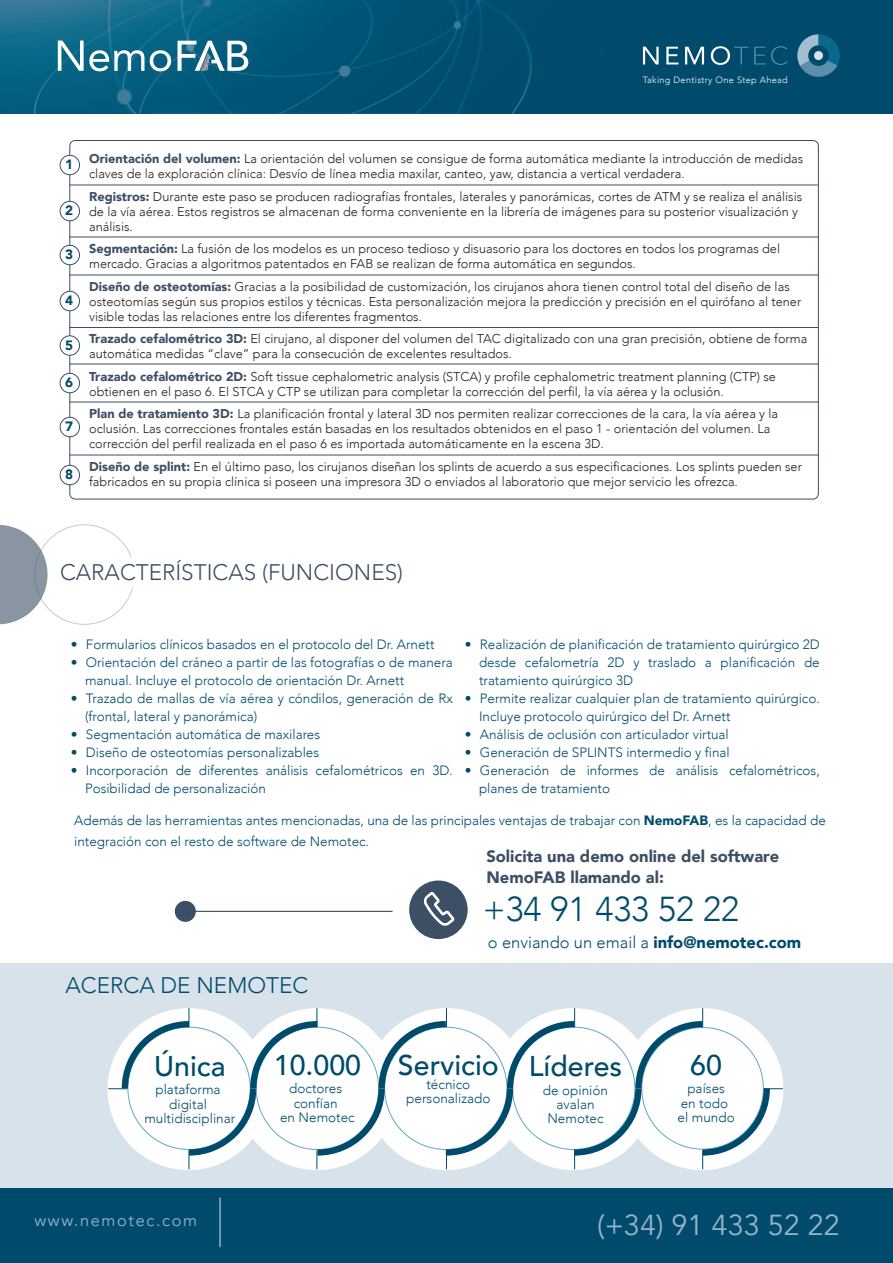
<style>
.page{position:relative;width:893px;height:1263px;background:#fff}
.page>*{position:absolute;margin:0;border:0;box-sizing:border-box;transform-origin:0 0}
.t1{font:300 34.5px "Avenir";color:#004b6c}
.t2{font:28.8px "Avenir";color:#94b3c8}
.t3{font:500 28.5px "Avenir";color:#004b6c}
.t4{font:300 22.5px "Avenir";color:#3c4f65}
.t5{font:300 22.5px "Avenir";color:#004b6c}
.t6{font:900 16.5px/21px "Avenir";color:#3c4f65}
.t7{font:300 16.5px "Avenir";color:#004b6c}
.t8{font:16.35px "Avenir";letter-spacing:.1em;color:#94b3c8}
.t9{font:300 13.5px/14.1px "Avenir";letter-spacing:-.005em;color:#004b6c}
.t10{font:900 13.5px "Avenir";color:#004b6c}
.t11{font:300 12.75px/15px "Avenir";color:#231f20}
.t12{font:300 9.15px "Avenir";letter-spacing:.035em;color:#fff}
.s1{font-weight:900;color:#3c4f65}
.s2{font-weight:900}
</style>
<div class="page">
<svg style="left:0;top:524px;width:133px;height:101px"></svg>
<div style="left:409px;top:880px;width:59px;height:59px;background:#3c4f65;border-radius:50%"></div>
<svg style="left:423px;top:892px;width:32px;height:34px"></svg>
<hr style="left:187px;top:911px;width:205px;height:1px;background:#3c4f65">
<div style="left:175px;top:901px;width:21px;height:21px;background:#3c4f65;border-radius:50%"></div>
<hr style="left:69px;top:185px;width:749px;height:1px;background:#3c4f65">
<hr style="left:69px;top:237px;width:750px;height:1px;background:#3c4f65">
<hr style="left:69px;top:275px;width:750px;height:1px;background:#3c4f65">
<hr style="left:69px;top:327px;width:750px;height:1px;background:#3c4f65">
<hr style="left:69px;top:364px;width:750px;height:1px;background:#3c4f65">
<hr style="left:69px;top:402px;width:750px;height:1px;background:#3c4f65">
<hr style="left:69px;top:455px;width:750px;height:1px;background:#3c4f65">
<div style="left:60px;top:245px;width:20px;height:20px;border:1px solid #3c4f65;border-radius:50%"></div>
<div style="left:60px;top:201px;width:20px;height:20px;border:1px solid #3c4f65;border-radius:50%"></div>
<div style="left:60px;top:155px;width:20px;height:20px;border:1px solid #3c4f65;border-radius:50%"></div>
<div style="left:60px;top:291px;width:20px;height:20px;border:1px solid #3c4f65;border-radius:50%"></div>
<div style="left:60px;top:335px;width:20px;height:21px;border:1px solid #3c4f65;border-radius:50%"></div>
<div style="left:60px;top:373px;width:20px;height:20px;border:1px solid #3c4f65;border-radius:50%"></div>
<div style="left:60px;top:417px;width:20px;height:20px;border:1px solid #3c4f65;border-radius:50%"></div>
<div style="left:60px;top:465px;width:20px;height:20px;border:1px solid #3c4f65;border-radius:50%"></div>
<img style="left:0;top:0;width:893px;height:114px">
<svg style="left:643px;top:47px;width:16px;height:17px"></svg>
<svg style="left:666px;top:47px;width:12px;height:17px"></svg>
<svg style="left:685px;top:47px;width:19px;height:17px"></svg>
<svg style="left:711px;top:46px;width:37px;height:19px"></svg>
<svg style="left:754px;top:46px;width:33px;height:19px"></svg>
<svg style="left:797px;top:34px;width:43px;height:43px;background:#3a7995"></svg>
<svg style="left:58px;top:41px;width:86px;height:30px"></svg>
<svg style="left:150px;top:50px;width:21px;height:21px"></svg>
<svg style="left:177px;top:41px;width:71px;height:30px"></svg>
<div style="left:0;top:963px;width:893px;height:230px;background:#d7e2ea"></div>
<div style="left:0;top:1188px;width:893px;height:75px;background:#004b6c"></div>
<hr style="left:219px;top:1197px;width:2px;height:50px;background:#94b3c8">
<svg style="left:108px;top:1008px;width:675px;height:161px"></svg>
<p class="t12" style="left:643px;top:75px;width:147px">Taking Dentistry One Step Ahead</p>
<p class="t10" style="left:65px;top:153px;width:9px">1</p>
<p class="t10" style="left:65px;top:199px;width:9px">2</p>
<p class="t10" style="left:65px;top:243px;width:9px">3</p>
<p class="t10" style="left:65px;top:289px;width:9px">4</p>
<p class="t10" style="left:65px;top:333px;width:9px">5</p>
<p class="t10" style="left:65px;top:371px;width:9px">6</p>
<p class="t10" style="left:65px;top:415px;width:9px">7</p>
<p class="t10" style="left:65px;top:463px;width:9px">8</p>
<p class="t11" style="left:89px;top:151px;width:716px"><span class="s1">Orientación del volumen:</span> La orientación del volumen se consigue de forma automática mediante la introducción de medidas claves de la exploración clínica: Desvío de línea media maxilar, canteo, yaw, distancia a vertical verdadera.</p>
<p class="t11" style="left:89px;top:189px;width:715px"><span class="s1">Registros:</span> Durante este paso se producen radiografías frontales, laterales y panorámicas, cortes de ATM y se realiza el análisis de la vía aérea. Estos registros se almacenan de forma conveniente en la librería de imágenes para su posterior visualización y análisis.</p>
<p class="t11" style="left:89px;top:241px;width:692px"><span class="s1">Segmentación:</span> La fusión de los modelos es un proceso tedioso y disuasorio para los doctores en todos los programas del mercado. Gracias a algoritmos patentados en FAB se realizan de forma automática en segundos.</p>
<p class="t11" style="left:89px;top:279px;width:714px"><span class="s1">Diseño de osteotomías:</span> Gracias a la posibilidad de customización, los cirujanos ahora tienen control total del diseño de las osteotomías según sus propios estilos y técnicas. Esta personalización mejora la predicción y precisión en el quirófano al tener visible todas las relaciones entre los diferentes fragmentos.</p>
<p class="t11" style="left:89px;top:331px;width:720px"><span class="s1">Trazado cefalométrico 3D:</span> El cirujano, al disponer del volumen del TAC digitalizado con una gran precisión, obtiene de forma automática medidas “clave” para la consecución de excelentes resultados.</p>
<p class="t11" style="left:89px;top:369px;width:688px"><span class="s1">Trazado cefalométrico 2D:</span> Soft tissue cephalometric analysis (STCA) y profile cephalometric treatment planning (CTP) se obtienen en el paso 6. El STCA y CTP se utilizan para completar la corrección del perfil, la vía aérea y la oclusión.</p>
<p class="t11" style="left:89px;top:406px;width:690px"><span class="s1">Plan de tratamiento 3D:</span> La planificación frontal y lateral 3D nos permiten realizar correcciones de la cara, la vía aérea y la oclusión. Las correcciones frontales están basadas en los resultados obtenidos en el paso 1 - orientación del volumen. La corrección del perfil realizada en el paso 6 es importada automáticamente en la escena 3D.</p>
<p class="t11" style="left:89px;top:459px;width:714px"><span class="s1">Diseño de splint:</span> En el último paso, los cirujanos diseñan los splints de acuerdo a sus especificaciones. Los splints pueden ser fabricados en su propia clínica si poseen una impresora 3D o enviados al laboratorio que mejor servicio les ofrezca.</p>
<h3 class="t4" style="left:60px;top:559px;width:345px">CARACTERÍSTICAS (FUNCIONES)</h3>
<p class="t9" style="left:71px;top:637px;width:365px">• Formularios clínicos basados en el protocolo del Dr. Arnett</p>
<p class="t9" style="left:85px;top:653px;width:369px;line-height:18px;text-indent:-14px">• Orientación del cráneo a partir de las fotografías o de manera manual. Incluye el protocolo de orientación Dr. Arnett</p>
<p class="t9" style="left:85px;top:689px;width:369px;line-height:18px;text-indent:-14px">• Trazado de mallas de vía aérea y cóndilos, generación de Rx (frontal, lateral y panorámica)</p>
<p class="t9" style="left:71px;top:727px;width:251px">• Segmentación automática de maxilares</p>
<p class="t9" style="left:71px;top:745px;width:250px">• Diseño de osteotomías personalizables</p>
<p class="t9" style="left:85px;top:761px;width:369px;line-height:18px;text-indent:-14px">• Incorporación de diferentes análisis cefalométricos en 3D.<br>Posibilidad de personalización</p>
<p class="t9" style="left:479px;top:635px;width:342px;line-height:18px;text-align:justify;text-indent:-14px">• Realización de planificación de tratamiento quirúrgico 2D desde cefalometría 2D y traslado a planificación de tratamiento quirúrgico 3D</p>
<p class="t9" style="left:479px;top:689px;width:342px;line-height:18px;text-indent:-14px">• Permite realizar cualquier plan de tratamiento quirúrgico.<br>Incluye protocolo quirúrgico del Dr. Arnett</p>
<p class="t9" style="left:465px;top:727px;width:265px">• Análisis de oclusión con articulador virtual</p>
<p class="t9" style="left:465px;top:745px;width:266px">• Generación de SPLINTS intermedio y final</p>
<p class="t9" style="left:479px;top:761px;width:342px;line-height:18px;text-indent:-14px">• Generación de informes de análisis cefalométricos, planes de tratamiento</p>
<p class="t9" style="left:74px;top:810px;width:753px;line-height:21px">Además de las herramientas antes mencionadas, una de las principales ventajas de trabajar con <span class="s2">NemoFAB</span>, es la capacidad de integración con el resto de software de Nemotec.</p>
<p class="t6" style="left:486px;top:845px;width:294px">Solicita una demo online del software<br>NemoFAB llamando al:</p>
<h1 class="t1" style="left:483px;top:889px;width:258px">+34 91 433 52 22</h1>
<h3 class="t5" style="left:66px;top:971px;width:244px">ACERCA DE NEMOTEC</h3>
<h3 class="t3" style="left:154px;top:1041px;width:73px">Única</h3>
<p class="t9" style="left:144px;top:1083px;width:92px;text-align:center">plataforma digital multidisciplinar</p>
<h3 class="t3" style="left:274px;top:1040px;width:89px">10.000</h3>
<p class="t9" style="left:280px;top:1082px;width:76px;text-align:center">doctores confían<br>en Nemotec</p>
<p class="t7" style="left:488px;top:933px;width:315px">o enviando un email a <span class="s2">info@nemotec.com</span></p>
<h3 class="t3" style="left:398px;top:1040px;width:102px">Servicio</h3>
<p class="t9" style="left:406px;top:1077px;width:86px;text-align:center">técnico personalizado</p>
<h3 class="t3" style="left:529px;top:1042px;width:95px">Líderes</h3>
<p class="t9" style="left:543px;top:1083px;width:67px;text-align:center">de opinión avalan<br>Nemotec</p>
<h3 class="t3" style="left:690px;top:1040px;width:33px">60</h3>
<p class="t9" style="left:678px;top:1082px;width:59px;text-align:center">países<br>en todo el mundo</p>
<p class="t8" style="left:34px;top:1210px;width:164px">www.nemotec.com</p>
<h2 class="t2" style="left:597px;top:1208px;width:244px">(+34) 91 433 52 22</h2>
</div>
